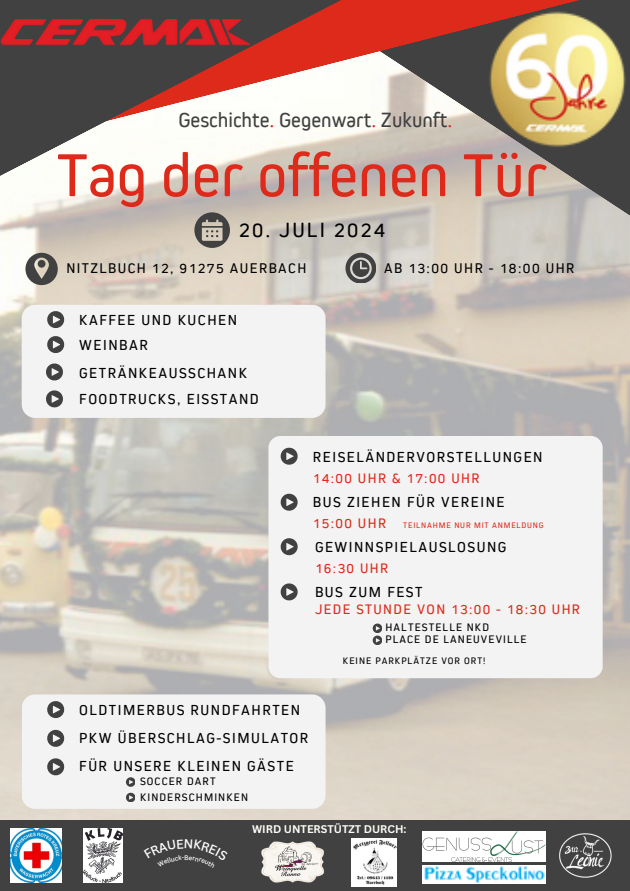
<style>
.page{position:relative;width:630px;height:891px;background:#fff}
.page>*{position:absolute;margin:0;border:0;box-sizing:border-box;transform-origin:0 0}
.t1{font:63.2px "Kiro W03";color:#dd2a1b}
.t2{font:21.2px "Kiro W03";color:#414142}
.t3{font:21.2px "Kiro W03";letter-spacing:.1em;color:#000}
.t4{font:15.2px "Kiro W03";letter-spacing:.1em;color:#000}
.t5{font:14.4px "Kiro W03";letter-spacing:.1em;color:#dd2a1b}
.t6{font:14.4px "Kiro W03";letter-spacing:.1em;color:#000}
.t7{font:11.2px/15.6px "Kiro W03";letter-spacing:.1em;color:#000}
.t8{font:700 10.8px "Canva Sans";color:#fefdf6}
.t9{font:9.6px "Kiro W03";letter-spacing:.1em;color:#000}
.t10{font:8.4px "Kiro W03";letter-spacing:.1em;color:#dd2a1b}
.s1{color:#dd2a1b}
.s2{font-size:14.4px}
</style>
<div class="page">
<svg style="left:192px;top:184px;width:438px;height:133px;background:#c7c0b8"></svg>
<svg style="left:426px;top:0;width:204px;height:184px;background:#987e78"></svg>
<svg style="left:0;top:0;width:426px;height:295px"></svg>
<img style="left:479px;top:0;width:151px;height:155px">
<div style="left:0;top:820px;width:630px;height:71px;background:#414142"></div>
<img style="left:0;top:19px;width:276px;height:27px">
<img style="left:559px;top:834px;width:53px;height:44px">
<img style="left:422px;top:832px;width:123px;height:30px">
<img style="left:84px;top:829px;width:39px;height:54px">
<img style="left:261px;top:841px;width:63px;height:42px">
<svg style="left:25px;top:253px;width:33px;height:32px"></svg>
<svg style="left:345px;top:253px;width:30px;height:30px"></svg>
<img style="left:422px;top:865px;width:123px;height:18px">
<img style="left:352px;top:838px;width:45px;height:48px">
<img style="left:10px;top:829px;width:51px;height:54px">
<svg style="left:194px;top:212px;width:36px;height:36px"></svg>
<div style="left:22px;top:694px;width:304px;height:115px;background:#f4f3f3"></div>
<div style="left:22px;top:305px;width:304px;height:113px;background:#f4f3f3;border-radius:13px"></div>
<svg style="left:47px;top:311px;width:17px;height:17px"></svg>
<svg style="left:46px;top:364px;width:17px;height:16px"></svg>
<svg style="left:47px;top:336px;width:17px;height:17px"></svg>
<svg style="left:46px;top:390px;width:17px;height:17px"></svg>
<svg style="left:47px;top:730px;width:17px;height:17px"></svg>
<svg style="left:126px;top:793px;width:9px;height:9px"></svg>
<svg style="left:47px;top:758px;width:17px;height:17px"></svg>
<svg style="left:47px;top:701px;width:17px;height:17px"></svg>
<svg style="left:126px;top:777px;width:9px;height:9px"></svg>
<div style="left:268px;top:436px;width:335px;height:242px;background:#f4f3f3;border-radius:12px"></div>
<svg style="left:373px;top:624px;width:9px;height:21px"></svg>
<svg style="left:281px;top:448px;width:17px;height:17px"></svg>
<svg style="left:281px;top:538px;width:17px;height:17px"></svg>
<svg style="left:281px;top:494px;width:17px;height:17px"></svg>
<svg style="left:281px;top:583px;width:17px;height:17px"></svg>
<h4 class="t2" style="left:178px;top:108px;width:276px">Geschichte<span class="s1">.</span> Gegenwart<span class="s1">.</span> Zukunft<span class="s1">.</span></h4>
<p class="t1" style="left:57px;top:139px;width:492px">Tag der offenen Tür</p>
<p class="t3" style="left:239px;top:218px;width:148px">20. JULI 2024</p>
<h4 class="t6" style="left:66px;top:260px;width:242px">NITZLBUCH 12, 91275 AUERBACH</h4>
<h4 class="t6" style="left:384px;top:260px;width:192px">AB 13:00 UHR - 18:00 UHR</h4>
<h4 class="t4" style="left:79px;top:311px;width:159px">KAFFEE UND KUCHEN</h4>
<p class="t4" style="left:79px;top:336px;width:70px">WEINBAR</p>
<p class="t4" style="left:79px;top:364px;width:169px">GETRÄNKEAUSSCHANK</p>
<p class="t4" style="left:79px;top:391px;width:181px">FOODTRUCKS, EISSTAND</p>
<p class="t4" style="left:313px;top:448px;width:231px">REISELÄNDERVORSTELLUNGEN</p>
<p class="t5" style="left:313px;top:470px;width:168px">14:00 UHR &amp; 17:00 UHR</p>
<p class="t4" style="left:313px;top:493px;width:193px">BUS ZIEHEN FÜR VEREINE</p>
<p class="t10" style="left:313px;top:520px;width:232px"><span class="s2">15:00 UHR</span> TEILNAHME NUR MIT ANMELDUNG</p>
<p class="t4" style="left:315px;top:538px;width:193px">GEWINNSPIELAUSLOSUNG</p>
<p class="t5" style="left:315px;top:560px;width:75px">16:30 UHR</p>
<p class="t4" style="left:315px;top:583px;width:109px">BUS ZUM FEST</p>
<p class="t5" style="left:315px;top:601px;width:267px">JEDE STUNDE VON 13:00 - 18:30 UHR</p>
<p class="t7" style="left:385px;top:620px;width:143px;line-height:12.8px">HALTESTELLE NKD<br>PLACE DE LANEUVEVILLE</p>
<p class="t9" style="left:343px;top:655px;width:144px">KEINE PARKPLÄTZE VOR ORT!</p>
<h1 class="t4" style="left:79px;top:701px;width:222px">OLDTIMERBUS RUNDFAHRTEN</h1>
<p class="t4" style="left:79px;top:730px;width:231px">PKW ÜBERSCHLAG-SIMULATOR</p>
<p class="t4" style="left:79px;top:758px;width:216px">FÜR UNSERE KLEINEN GÄSTE</p>
<p class="t7" style="left:140px;top:774px;width:110px">SOCCER DART<br>KINDERSCHMINKEN</p>
<p class="t8" style="left:252px;top:821px;width:156px">WIRD UNTERSTÜTZT DURCH:</p>
</div>
